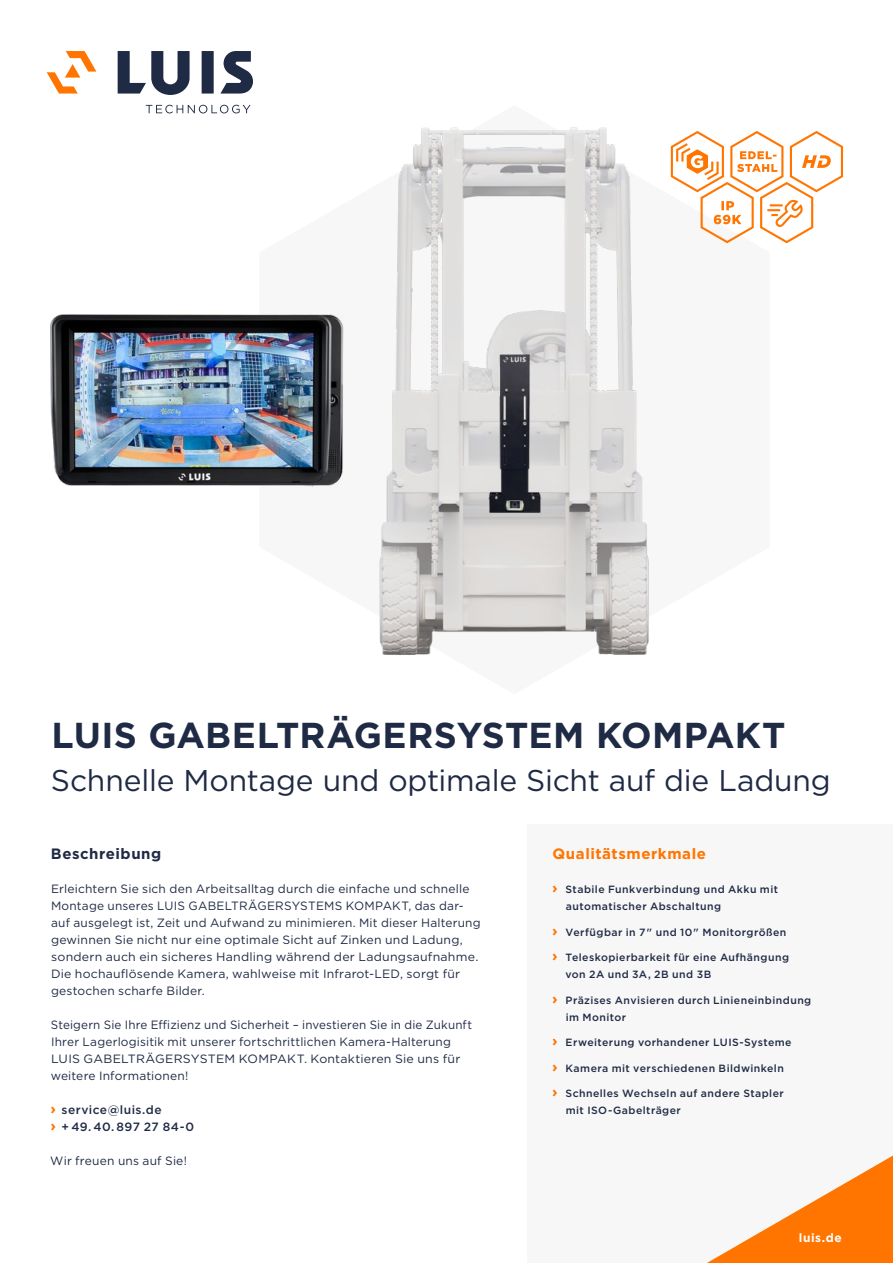
<style>
.page{position:relative;width:893px;height:1263px;background:#fff}
.page>*{position:absolute;margin:0;border:0;box-sizing:border-box;transform-origin:0 0}
.t1{font:700 36px "Gotham";letter-spacing:.005em;color:#1f2a44}
.t2{font:30px "Gotham";letter-spacing:-.005em;color:#1f2a44}
.t3{font:700 15px "Gotham";letter-spacing:.04em;color:#ff7500}
.t4{font:700 15px "Gotham";letter-spacing:.035em;color:#1f2a44}
.t5{font:12px/17px "Gotham";letter-spacing:.015em;color:#1f2a44}
.t6{font:500 12px/17px "Gotham";letter-spacing:.035em;color:#1f2a44}
.t7{font:700 12px "Gotham";letter-spacing:.045em;color:#fff}
.t8{font:500 10.5px/17px "Gotham";letter-spacing:.045em;color:#1f2a44}
.s1{font-weight:700;font-size:15px;color:#ff7500}
</style>
<div class="page">
<img style="left:379px;top:127px;width:292px;height:528px">
<img style="left:429px;top:338px;width:171px;height:206px">
<img style="left:50px;top:314px;width:295px;height:173px">
<div style="left:527px;top:825px;width:366px;height:438px;background:#f7f7f7"></div>
<svg style="left:146px;top:105px;width:105px;height:8px"></svg>
<svg style="left:47px;top:51px;width:49px;height:43px"></svg>
<svg style="left:118px;top:51px;width:135px;height:44px"></svg>
<svg style="left:707px;top:1155px;width:186px;height:108px"></svg>
<svg style="left:671px;top:131px;width:172px;height:112px"></svg>
<h1 class="t1" style="left:52px;top:711px;width:735px">LUIS GABELTRÄGERSYSTEM KOMPAKT</h1>
<h2 class="t2" style="left:51px;top:761px;width:781px">Schnelle Montage und optimale Sicht auf die Ladung</h2>
<p class="t4" style="left:51px;top:844px;width:112px">Beschreibung</p>
<p class="t5" style="left:51px;top:880px;width:431px">Erleichtern Sie sich den Arbeitsalltag durch die einfache und schnelle Montage unseres LUIS GABELTRÄGERSYSTEMS KOMPAKT, das dar&shy;auf ausgelegt ist, Zeit und Aufwand zu minimieren. Mit dieser Halterung gewinnen Sie nicht nur eine optimale Sicht auf Zinken und Ladung, sondern auch ein sicheres Handling während der Ladungsaufnahme.<br>Die hochauflösende Kamera, wahlweise mit Infrarot-LED, sorgt für gestochen scharfe Bilder.</p>
<p class="t5" style="left:51px;top:1016px;width:423px">Steigern Sie Ihre Effizienz und Sicherheit – investieren Sie in die Zukunft Ihrer Lagerlogisitik mit unserer fortschrittlichen Kamera-Halterung LUIS GABELTRÄGERSYSTEM KOMPAKT. Kontaktieren Sie uns für weitere Informationen!</p>
<p class="t6" style="left:51px;top:1101px;width:145px"><span class="s1">›</span> service@luis.de<br><span class="s1">›</span> + 49. 40. 897 27 84-0</p>
<p class="t5" style="left:50px;top:1152px;width:138px">Wir freuen uns auf Sie!</p>
<p class="t3" style="left:552px;top:844px;width:155px">Qualitätsmerkmale</p>
<p class="t8" style="left:566px;top:881px;width:214px;text-indent:-14px"><span class="s1">›</span> Stabile Funkverbindung und Akku mit automatischer Abschaltung</p>
<p class="t8" style="left:552px;top:923px;width:236px"><span class="s1">›</span> Verfügbar in 7" und 10" Monitorgrößen</p>
<p class="t8" style="left:565px;top:949px;width:225px;text-indent:-13px"><span class="s1">›</span> Teleskopierbarkeit für eine Aufhängung von 2A und 3A, 2B und 3B</p>
<p class="t8" style="left:566px;top:991px;width:247px;text-indent:-14px"><span class="s1">›</span> Präzises Anvisieren durch Linieneinbindung im Monitor</p>
<p class="t8" style="left:552px;top:1034px;width:241px"><span class="s1">›</span> Erweiterung vorhandener LUIS-Systeme</p>
<p class="t8" style="left:552px;top:1059px;width:233px"><span class="s1">›</span> Kamera mit verschiedenen Bildwinkeln</p>
<p class="t8" style="left:566px;top:1085px;width:220px;text-indent:-14px"><span class="s1">›</span> Schnelles Wechseln auf andere Stapler mit ISO-Gabelträger</p>
<p class="t7" style="left:799px;top:1229px;width:45px">luis.de</p>
</div>
